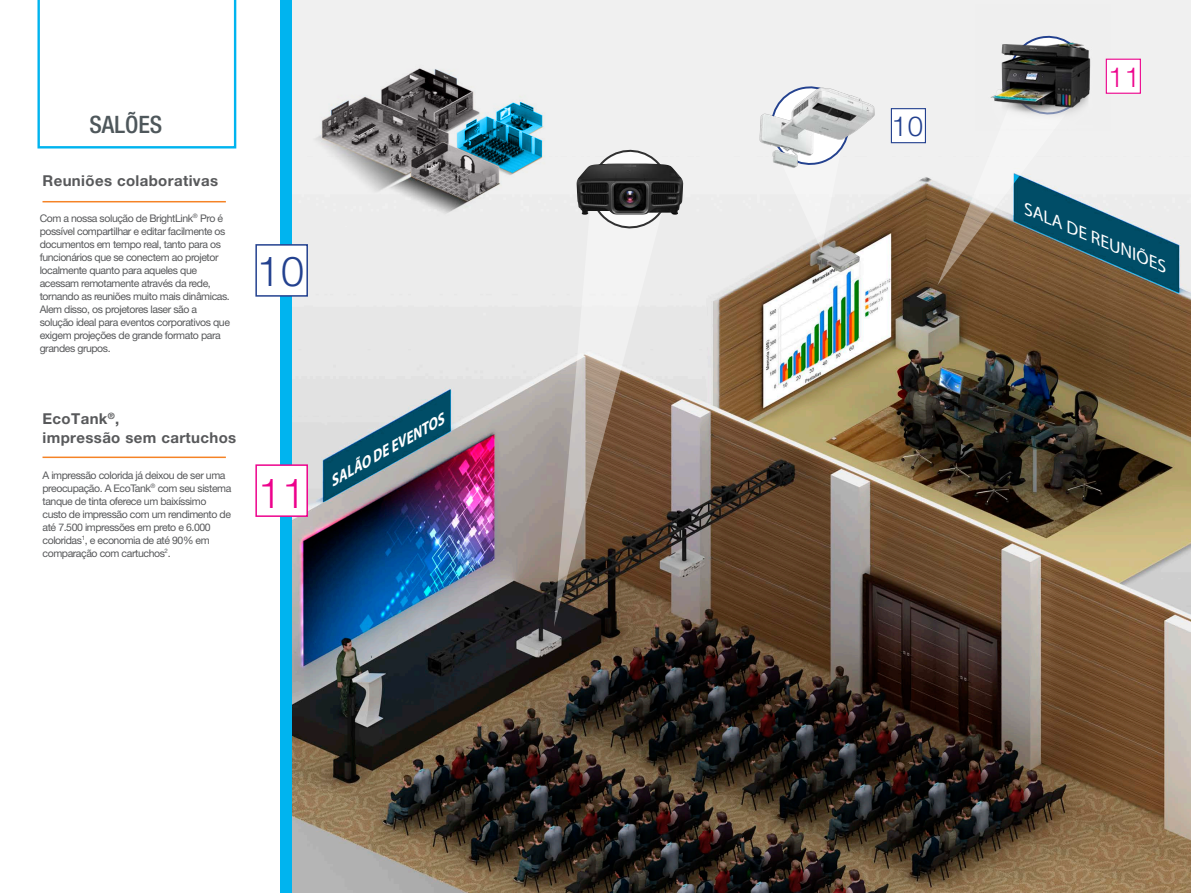
<style>
.page{position:relative;width:1191px;height:893px;background:#fff}
.page>*{position:absolute;margin:0;border:0;box-sizing:border-box;transform-origin:0 0}
.t1{font:300 41.4px "Helvetica Neue LT Std";color:#ed028c}
.t2{font:300 41.4px "Helvetica Neue LT Std";color:#23418f}
.t3{font:300 27.6px "Helvetica Neue LT Std";color:#23418f}
.t4{font:300 27.6px "Helvetica Neue LT Std";color:#ed028c}
.t5{font:500 condensed 24px "Helvetica Neue LT Std";color:#4e575b}
.t6{font:italic 16.8px "Myriad Pro";color:#fff;scale:1.14 1}
.t7{font:italic 700 15.45px "Myriad Pro";color:#fff;scale:.94 1}
.t8{font:700 15px/18.5px "Helvetica Neue LT Std";letter-spacing:.025em;color:#58595b}
.t9{font:10.5px/13px "Helvetica Neue LT Std";letter-spacing:-.04em;color:#58595b}
</style>
<div class="page">
<img style="left:292px;top:0;width:899px;height:893px">
<div style="left:292px;top:0;width:264px;height:226px;background:#f0f0f0"></div>
<svg style="left:322px;top:68px;width:220px;height:133px"></svg>
<div style="left:268px;top:0;width:24px;height:893px;background:#00b4ef"></div>
<div style="left:0;top:0;width:280px;height:893px;background:#fff"></div>
<svg style="left:37px;top:0;width:199px;height:148px"></svg>
<svg style="left:554px;top:189px;width:112px;height:438px"></svg>
<svg style="left:590px;top:150px;width:79px;height:78px"></svg>
<img style="left:576px;top:164px;width:107px;height:51px">
<svg style="left:765px;top:177px;width:87px;height:73px"></svg>
<img style="left:746px;top:80px;width:145px;height:97px">
<div style="left:891px;top:108px;width:35px;height:35px;background:#fff;border:1px solid #23418f"></div>
<hr style="left:42px;top:457px;width:184px;height:1px;background:#f58326">
<div style="left:255px;top:464px;width:53px;height:53px;background:#fff;border:2px solid #ed028c"></div>
<hr style="left:42px;top:201px;width:184px;height:1px;background:#f58326">
<div style="left:255px;top:244px;width:53px;height:53px;background:#fff;border:2px solid #23418f"></div>
<svg style="left:323px;top:390px;width:128px;height:112px;background:#6e8594"></svg>
<svg style="left:937px;top:30px;width:242px;height:264px"></svg>
<img style="left:975px;top:5px;width:135px;height:126px">
<h3 class="t5" style="left:89px;top:110px;width:74px">SALÕES</h3>
<h2 class="t3" style="left:892px;top:110px;width:33px">10</h2>
<h3 class="t8" style="left:42px;top:171px;width:177px">Reuniões colaborativas</h3>
<p class="t9" style="left:40px;top:211px;width:192px">Com a nossa solução de BrightLink<sup>®</sup> Pro é possível compartilhar e editar facilmente os documentos em tempo real, tanto para os funcionários que se conectem ao projetor localmente quanto para aqueles que acessam remotamente através da rede, tornando as reuniões muito mais dinâmicas.<br>Alem disso, os projetores laser são a solução ideal para eventos corporativos que exigem projeções de grande formato para grandes grupos.</p>
<h1 class="t2" style="left:257px;top:246px;width:49px">10</h1>
<h3 class="t8" style="left:42px;top:409px;width:195px">EcoTank<sup>®</sup>,<br>impressão sem cartuchos</h3>
<p class="t9" style="left:42px;top:468px;width:190px">A impressão colorida já deixou de ser uma preocupação. A EcoTank<sup>®</sup> com seu sistema tanque de tinta oferece um baixíssimo custo de impressão com um rendimento de até 7.500 impressões em preto e 6.000 coloridas<sup>1</sup>, e economia de até 90% em comparação com cartuchos<sup>2</sup>.</p>
<h1 class="t1" style="left:258px;top:468px;width:49px">11</h1>
<h3 class="t7" style="left:325px;top:474px;width:139px;rotate:-30deg">SALÃO DE EVENTOS</h3>
<h2 class="t4" style="left:1108px;top:60px;width:33px">11</h2>
<h3 class="t6" style="left:1030px;top:199px;width:137px;rotate:23deg">SALA DE REUNIÕES</h3>
</div>
